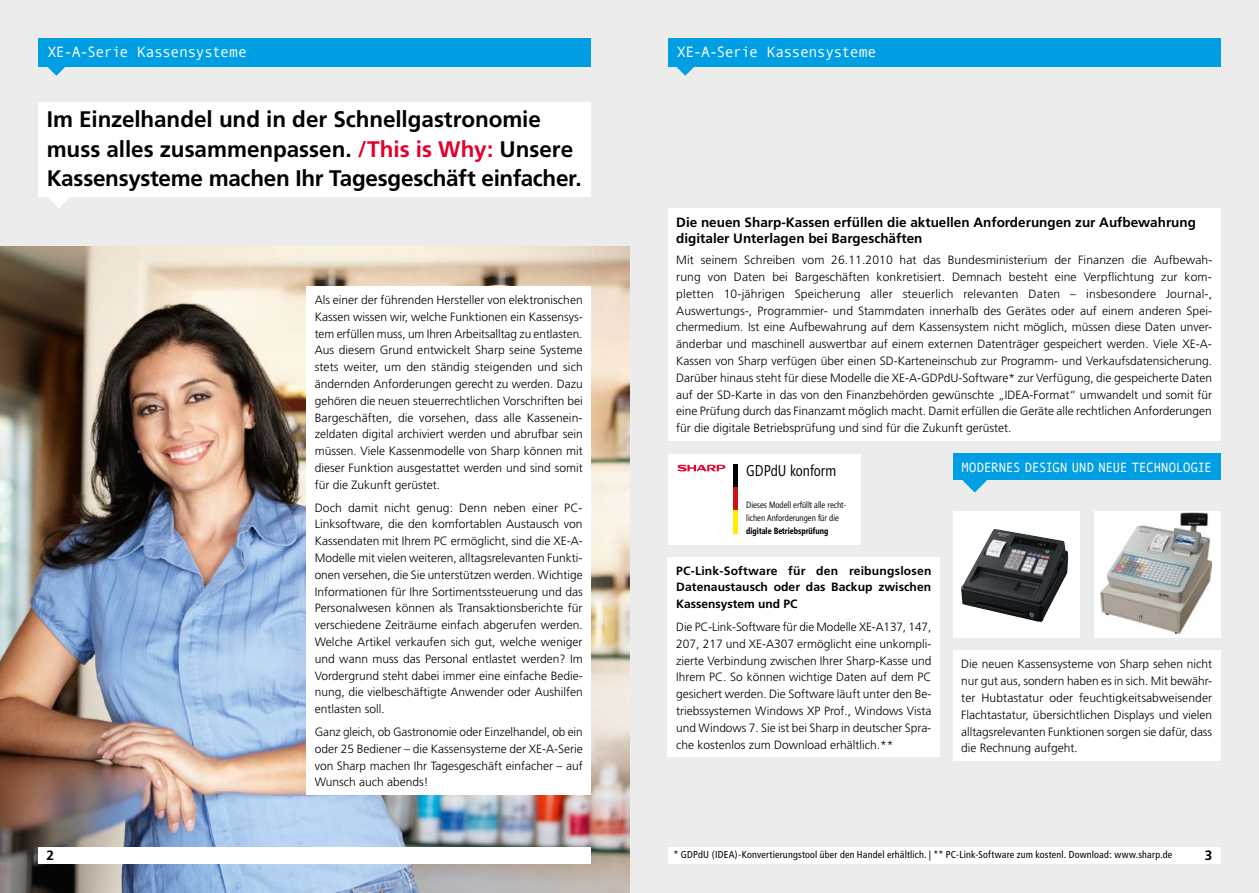
<style>
.page{position:relative;width:1259px;height:893px;background:#fff}
.page>*{position:absolute;margin:0;border:0;box-sizing:border-box;transform-origin:0 0}
.t1{font:700 22.5px/29.2px "Frutiger";letter-spacing:-.005em;color:#000}
.t2{font:15.6px "Segoe Condensed";color:#000}
.t3{font:15px "Andale Mono";letter-spacing:-.04em;color:#fff}
.t4{font:700 13.5px/16.2px "Frutiger";color:#000}
.t5{font:13.5px "Andale Mono";letter-spacing:-.05em;color:#fff}
.t6{font:300 12px/16.8px "Frutiger";color:#000;text-align:justify}
.t7{font:700 12px/16.8px "Frutiger";letter-spacing:.005em;color:#000;text-align:justify}
.t8{font:condensed 10.05px "Frutiger";letter-spacing:.02em;color:#000}
.t9{font:9px/12.9px "Segoe Condensed";color:#000}
.t10{font:700 9px "Segoe Condensed";color:#000}
.s1{color:#e4002c}
</style>
<div class="page">
<div style="left:0;top:0;width:629px;height:893px;background:#ececed"></div>
<div style="left:629px;top:0;width:630px;height:893px;background:#ececed"></div>
<img style="left:0;top:247px;width:629px;height:646px">
<div style="left:38px;top:847px;width:553px;height:16px;background:#fff"></div>
<div style="left:668px;top:847px;width:552px;height:16px;background:#fff"></div>
<svg style="left:47px;top:196px;width:24px;height:12px"></svg>
<div style="left:952px;top:511px;width:127px;height:126px;background:#fff"></div>
<div style="left:1094px;top:511px;width:126px;height:126px;background:#fff"></div>
<img style="left:961px;top:529px;width:107px;height:93px">
<img style="left:1100px;top:512px;width:112px;height:122px">
<svg style="left:676px;top:67px;width:18px;height:9px"></svg>
<div style="left:668px;top:38px;width:552px;height:29px;background:#009ee3"></div>
<svg style="left:47px;top:67px;width:18px;height:9px"></svg>
<div style="left:38px;top:38px;width:553px;height:29px;background:#009ee3"></div>
<div style="left:38px;top:102px;width:553px;height:94px;background:#fff"></div>
<div style="left:306px;top:287px;width:285px;height:508px;background:#fff"></div>
<div style="left:668px;top:208px;width:552px;height:233px;background:#fff"></div>
<div style="left:668px;top:557px;width:272px;height:200px;background:#fff"></div>
<div style="left:952px;top:651px;width:268px;height:110px;background:#fff"></div>
<div style="left:668px;top:454px;width:193px;height:91px;background:#fff"></div>
<svg style="left:962px;top:480px;width:24px;height:12px"></svg>
<div style="left:952px;top:454px;width:268px;height:26px;background:#009ee3"></div>
<p class="t3" style="left:47px;top:44px;width:201px">XE-A-Serie Kassensysteme</p>
<p class="t3" style="left:677px;top:44px;width:201px">XE-A-Serie Kassensysteme</p>
<h1 class="t1" style="left:47px;top:105px;width:536px">Im Einzelhandel und in der Schnellgastronomie muss alles zusammenpassen. <span class="s1">/This is Why:</span> Unsere<br>Kassensysteme machen Ihr Tagesgeschäft einfacher.</h1>
<p class="t6" style="left:315px;top:292px;width:270px">Als einer der führenden Hersteller von elektronischen Kassen wissen wir, welche Funktionen ein Kassensys&shy;tem erfüllen muss, um Ihren Arbeitsalltag zu entlasten.<br>Aus diesem Grund entwickelt Sharp seine Systeme stets weiter, um den ständig steigenden und sich ändernden Anforderungen gerecht zu werden. Dazu gehören die neuen steuerrechtlichen Vorschriften bei Bargeschäften, die vorsehen, dass alle Kassenein&shy;zeldaten digital archiviert werden und abrufbar sein müssen. Viele Kassenmodelle von Sharp können mit dieser Funktion ausgestattet werden und sind somit für die Zukunft gerüstet.</p>
<p class="t6" style="left:315px;top:499px;width:270px">Doch damit nicht genug: Denn neben einer PC-Linksoftware, die den komfortablen Austausch von Kassendaten mit Ihrem PC ermöglicht, sind die XE-A-Modelle mit vielen weiteren, alltagsrelevanten Funkti&shy;onen versehen, die Sie unterstützen werden. Wichtige Informationen für Ihre Sortimentssteuerung und das Personalwesen können als Transaktionsberichte für verschiedene Zeiträume einfach abgerufen werden.<br>Welche Artikel verkaufen sich gut, welche weniger und wann muss das Personal entlastet werden? Im Vordergrund steht dabei immer eine einfache Bedie&shy;nung, die vielbeschäftigte Anwender oder Aushilfen entlasten soll.</p>
<p class="t6" style="left:315px;top:724px;width:269px">Ganz gleich, ob Gastronomie oder Einzelhandel, ob ein oder 25 Bediener – die Kassensysteme der XE-A-Serie von Sharp machen Ihr Tagesgeschäft einfacher – auf Wunsch auch abends!</p>
<p class="t4" style="left:676px;top:214px;width:521px">Die neuen Sharp-Kassen erfüllen die aktuellen Anforderungen zur Aufbewahrung digitaler Unterlagen bei Bargeschäften</p>
<p class="t6" style="left:676px;top:252px;width:538px">Mit seinem Schreiben vom 26.11.2010 hat das Bundesministerium der Finanzen die Aufbewah&shy;rung von Daten bei Bargeschäften konkretisiert. Demnach besteht eine Verpflichtung zur kom&shy;pletten 10-jährigen Speicherung aller steuerlich relevanten Daten – insbesondere Journal-, Auswertungs-, Programmier- und Stammdaten innerhalb des Gerätes oder auf einem anderen Spei&shy;chermedium. Ist eine Aufbewahrung auf dem Kassensystem nicht möglich, müssen diese Daten unver&shy;änderbar und maschinell auswertbar auf einem externen Datenträger gespeichert werden. Viele XE-A-Kassen von Sharp verfügen über einen SD-Karteneinschub zur Programm- und Verkaufsdatensicherung.<br>Darüber hinaus steht für diese Modelle die XE-A-GDPdU-Software* zur Verfügung, die gespeicherte Daten auf der SD-Karte in das von den Finanzbehörden gewünschte „IDEA-Format“ umwandelt und somit für eine Prüfung durch das Finanzamt möglich macht. Damit erfüllen die Geräte alle rechtlichen Anforderungen für die digitale Betriebsprüfung und sind für die Zukunft gerüstet.</p>
<h2 class="t2" style="left:746px;top:462px;width:91px">GDPdU konform</h2>
<p class="t5" style="left:961px;top:459px;width:252px">MODERNES DESIGN UND NEUE TECHNOLOGIE</p>
<p class="t9" style="left:746px;top:498px;width:102px">Dieses Modell erfüllt alle recht&shy;lichen Anforderungen für die</p>
<p class="t10" style="left:746px;top:525px;width:84px">digitale Betriebsprüfung</p>
<p class="t7" style="left:676px;top:562px;width:257px">PC-Link-Software für den reibungslosen Datenaustausch oder das Backup zwischen Kassensystem und PC</p>
<p class="t6" style="left:676px;top:618px;width:257px">Die PC-Link-Software für die Modelle XE-A137, 147, 207, 217 und XE-A307 ermög licht eine unkompli&shy;zierte Verbindung zwischen Ihrer Sharp-Kasse und Ihrem PC. So können wichtige Daten auf dem PC gesichert werden. Die Software läuft unter den Be&shy;triebssystemen Windows XP Prof., Windows Vista und Windows 7. Sie ist bei Sharp in deutscher Spra&shy;che kostenlos zum Download erhältlich.**</p>
<p class="t6" style="left:961px;top:656px;width:252px">Die neuen Kassensysteme von Sharp sehen nicht nur gut aus, sondern haben es in sich. Mit bewähr&shy;ter Hubtastatur oder feuchtigkeitsabweisender Flachtastatur, übersichtlichen Displays und vielen alltagsrelevanten Funktionen sorgen sie dafür, dass die Rechnung aufgeht.</p>
<p class="t4" style="left:46px;top:847px;width:9px">2</p>
<p class="t4" style="left:1204px;top:847px;width:9px">3</p>
<p class="t8" style="left:673px;top:849px;width:500px">* GDPdU (IDEA)-Konvertierungstool über den Handel erhältlich. | ** PC-Link-Software zum kostenl. Download: www.sharp.de</p>
</div>
